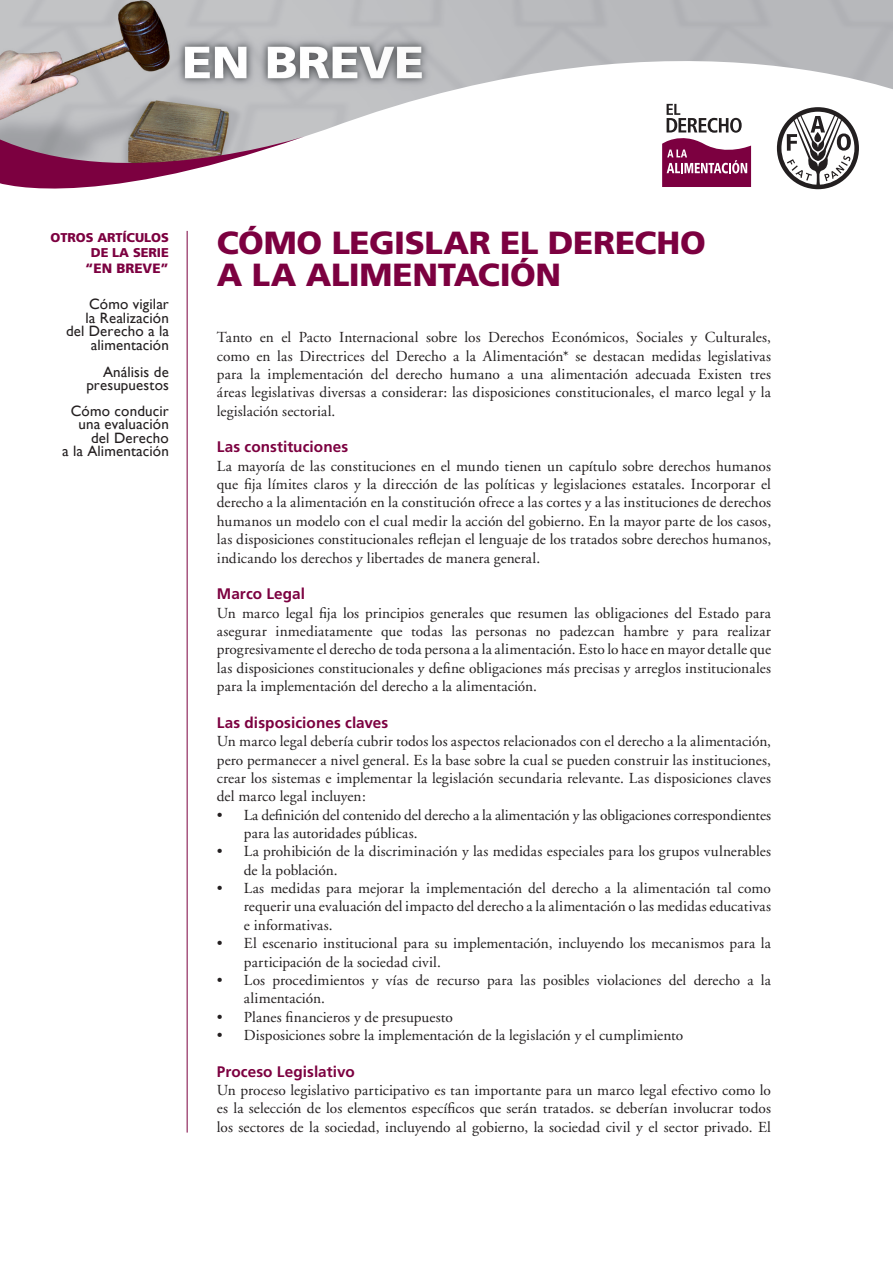
<style>
.page{position:relative;width:893px;height:1263px;background:#fff}
.page>*{position:absolute;margin:0;border:0;box-sizing:border-box;transform-origin:0 0}
.testo{font:900 31.95px "Frutiger";letter-spacing:-.01em;color:#7c0040}
.testo-2{font:15.3px/18.3px "Adobe Garamond";letter-spacing:.005em;color:#231f20;text-align:justify}
.testo-3{font:700 15.3px "Frutiger";letter-spacing:.005em;color:#7c0040}
.testo-4{font:15px/13.5px "Gill Sans";letter-spacing:.01em;color:#231f20;text-align:right}
.testo-5{font:900 13.5px "Frutiger";color:#7c0040}
.testo-6{font:900 12.75px "Frutiger";letter-spacing:-.005em;color:#7c0040}
</style>
<div class="page">
<svg style="left:0;top:0;width:893px;height:246px"></svg>
<svg style="left:0;top:136px;width:306px;height:79px"></svg>
<svg style="left:777px;top:107px;width:82px;height:82px"></svg>
<hr style="left:187px;top:231px;width:1px;height:901px;background:#7c0040">
<svg style="left:662px;top:104px;width:89px;height:83px"></svg>
<p class="testo-6" style="left:51px;top:230px;width:10px">OTROS</p>
<p class="testo-6" style="left:97px;top:230px;width:10px">ART</p>
<p class="testo-6" style="left:122px;top:230px;width:31px">ÍCULOS</p>
<p class="testo-6" style="left:91px;top:245px;width:51px">DE LA SERIE</p>
<p class="testo-5" style="left:85px;top:260px;width:85px">“EN BREVE”</p>
<p class="testo-4" style="left:89px;top:298px;width:81px">Cómo vigilar</p>
<p class="testo-4" style="left:86px;top:311px;width:85px">la Realización</p>
<p class="testo-4" style="left:66px;top:325px;width:104px">del Derecho a la alimentación</p>
<p class="testo-4" style="left:103px;top:365px;width:67px">Análisis de</p>
<p class="testo-4" style="left:86px;top:379px;width:84px">presupuestos</p>
<p class="testo-4" style="left:71px;top:404px;width:100px">Cómo conducir</p>
<p class="testo-4" style="left:78px;top:418px;width:92px">una evaluación</p>
<p class="testo-4" style="left:91px;top:431px;width:79px">del Derecho</p>
<p class="testo-4" style="left:62px;top:445px;width:108px">a la Alimentación</p>
<p class="testo" style="left:217px;top:224px;width:490px">CÓMO LEGISLAR EL DERECHO</p>
<p class="testo" style="left:217px;top:256px;width:346px">A LA ALIMENTACIÓN</p>
<p class="testo-2" style="left:217px;top:329px;width:556px">Tanto en el Pacto Internacional sobre los Derechos Económicos, Sociales y Culturales, como en las Directrices del Derecho a la Alimentación* se destacan medidas legislativas para la implementación del derecho humano a una alimentación adecuada Existen tres áreas legislativas diversas a considerar: las disposiciones constitucionales, el marco legal y la legislación sectorial.</p>
<p class="testo-3" style="left:217px;top:438px;width:133px">Las constituciones</p>
<p class="testo-2" style="left:217px;top:457px;width:556px">La mayoría de las constituciones en el mundo tienen un capítulo sobre derechos humanos que fija límites claros y la dirección de las políticas y legislaciones estatales. Incorporar el derecho a la alimentación en la constitución ofrece a las cortes y a las instituciones de derechos humanos un modelo con el cual medir la acción del gobierno. En la mayor parte de los casos, las disposiciones constitucionales reflejan el lenguaje de los tratados sobre derechos humanos, indicando los derechos y libertades de manera general.</p>
<p class="testo-3" style="left:217px;top:585px;width:90px">Marco Legal</p>
<p class="testo-2" style="left:217px;top:604px;width:556px">Un marco legal fija los principios generales que resumen las obligaciones del Estado para asegurar inmediatamente que todas las personas no padezcan hambre y para realizar progresivamente el derecho de toda persona a la alimentación. Esto lo hace en mayor detalle que las disposiciones constitucionales y define obligaciones más precisas y arreglos institucionales para la implementación del derecho a la alimentación.</p>
<p class="testo-3" style="left:217px;top:713px;width:173px">Las disposiciones claves</p>
<p class="testo-2" style="left:217px;top:732px;width:556px">Un marco legal debería cubrir todos los aspectos relacionados con el derecho a la alimentación, pero permanecer a nivel general. Es la base sobre la cual se pueden construir las instituciones, crear los sistemas e implementar la legislación secundaria relevante. Las disposiciones claves del marco legal incluyen:</p>
<p class="testo-2" style="left:244px;top:806px;width:529px;text-indent:-27px">• La definición del contenido del derecho a la alimentación y las obligaciones correspondientes para las autoridades públicas.</p>
<p class="testo-2" style="left:244px;top:843px;width:529px;text-indent:-27px">• La prohibición de la discriminación y las medidas especiales para los grupos vulnerables de la población.</p>
<p class="testo-2" style="left:244px;top:879px;width:529px;text-indent:-27px">• Las medidas para mejorar la implementación del derecho a la alimentación tal como requerir una evaluación del impacto del derecho a la alimentación o las medidas educativas e informativas.</p>
<p class="testo-2" style="left:244px;top:934px;width:529px;text-indent:-27px">• El escenario institucional para su implementación, incluyendo los mecanismos para la participación de la sociedad civil.</p>
<p class="testo-2" style="left:244px;top:971px;width:529px;text-indent:-27px">• Los procedimientos y vías de recurso para las posibles violaciones del derecho a la alimentación.</p>
<p class="testo-2" style="left:217px;top:1008px;width:237px">• Planes financieros y de presupuesto</p>
<p class="testo-2" style="left:217px;top:1026px;width:468px">• Disposiciones sobre la implementación de la legislación y el cumplimiento</p>
<p class="testo-3" style="left:217px;top:1062px;width:139px">Proceso Legislativo</p>
<p class="testo-2" style="left:217px;top:1081px;width:556px">Un proceso legislativo participativo es tan importante para un marco legal efectivo como lo es la selección de los elementos específicos que serán tratados. se deberían involucrar todos los sectores de la sociedad, incluyendo al gobierno, la sociedad civil y el sector privado. El</p>
</div>
